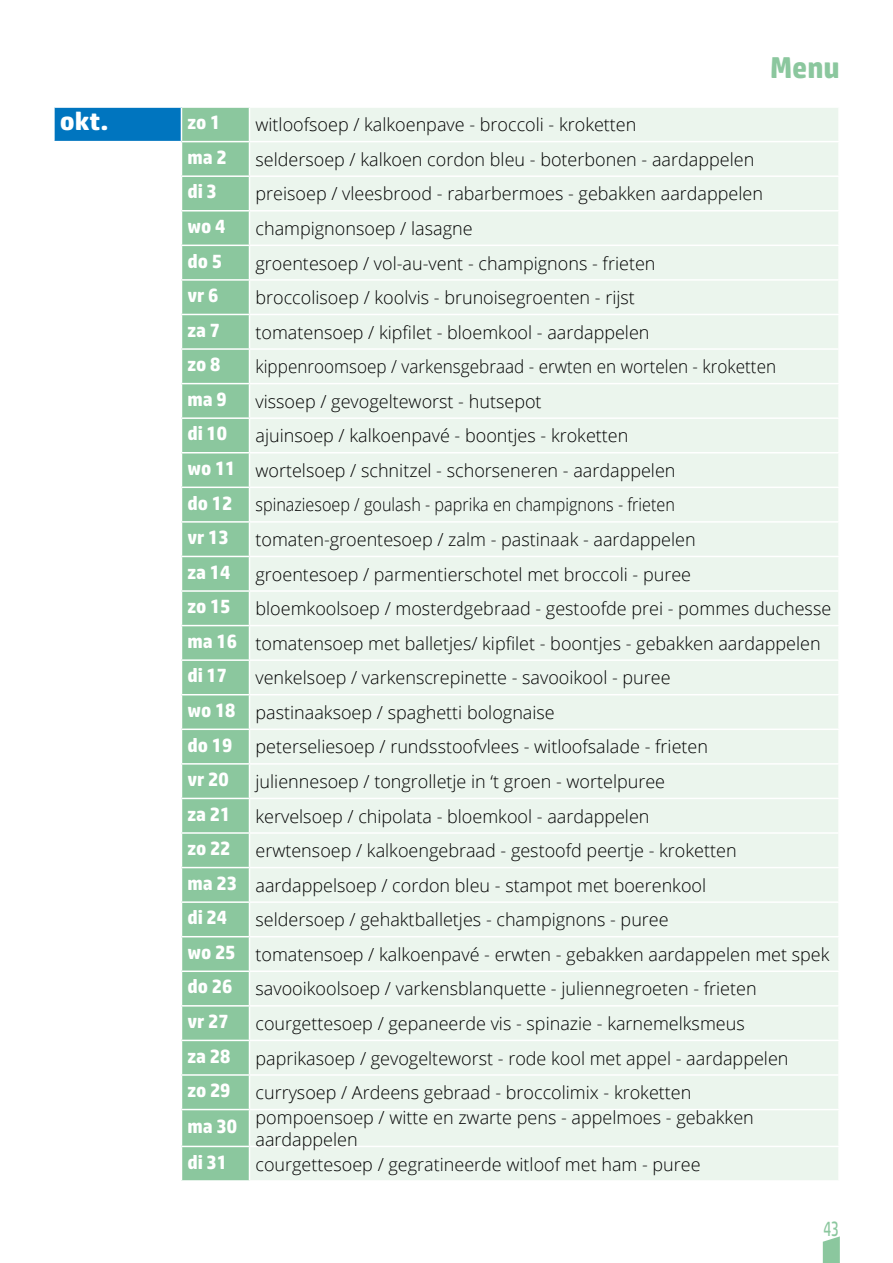
<style>
.page{position:relative;width:893px;height:1263px;background:#fff}
.page>*{position:absolute;margin:0;border:0;box-sizing:border-box;transform-origin:0 0}
.t1{font:700 30px "HP Simplified";color:#8bc79e}
.t2{font:700 25.5px "HP Simplified";color:#fff;scale:1.1 1}
.t3{font:21px "HP Simplified";color:#8bc79e;scale:.7 1}
.t4{font:700 19.5px "HP Simplified";color:#fff}
.t5{font:300 18px/34.5px "Open Sans";color:#000}
.t6{font:300 18px "Open Sans";color:#000;scale:.95 1}
.s1{font-family:"HP Simplified";font-weight:700;font-size:19.5px;color:#fff}
</style>
<div class="page">
<div style="left:54px;top:107px;width:127px;height:35px;background:#0075bf"></div>
<div style="left:182px;top:108px;width:67px;height:1072px;background:#8bc79e"></div>
<div style="left:250px;top:108px;width:588px;height:1072px;background:#ebf5ed"></div>
<hr style="left:53px;top:106px;width:128px;height:2px;background:#fff">
<hr style="left:53px;top:108px;width:2px;height:33px;background:#fff">
<hr style="left:53px;top:141px;width:128px;height:1px;background:#fff">
<hr style="left:181px;top:141px;width:68px;height:1px;background:#fff">
<hr style="left:249px;top:141px;width:591px;height:1px;background:#fff">
<hr style="left:181px;top:175px;width:68px;height:2px;background:#fff">
<hr style="left:249px;top:175px;width:591px;height:2px;background:#fff">
<hr style="left:181px;top:210px;width:68px;height:1px;background:#fff">
<hr style="left:249px;top:210px;width:591px;height:1px;background:#fff">
<hr style="left:181px;top:245px;width:68px;height:1px;background:#fff">
<hr style="left:249px;top:245px;width:591px;height:1px;background:#fff">
<hr style="left:181px;top:279px;width:68px;height:2px;background:#fff">
<hr style="left:249px;top:279px;width:591px;height:2px;background:#fff">
<hr style="left:181px;top:314px;width:68px;height:1px;background:#fff">
<hr style="left:249px;top:314px;width:591px;height:1px;background:#fff">
<hr style="left:181px;top:348px;width:68px;height:2px;background:#fff">
<hr style="left:249px;top:348px;width:591px;height:2px;background:#fff">
<hr style="left:181px;top:383px;width:68px;height:1px;background:#fff">
<hr style="left:249px;top:383px;width:591px;height:1px;background:#fff">
<hr style="left:181px;top:417px;width:68px;height:2px;background:#fff">
<hr style="left:249px;top:417px;width:591px;height:2px;background:#fff">
<hr style="left:181px;top:452px;width:68px;height:1px;background:#fff">
<hr style="left:249px;top:452px;width:591px;height:1px;background:#fff">
<hr style="left:181px;top:487px;width:68px;height:1px;background:#fff">
<hr style="left:249px;top:487px;width:591px;height:1px;background:#fff">
<hr style="left:181px;top:521px;width:68px;height:2px;background:#fff">
<hr style="left:249px;top:521px;width:591px;height:2px;background:#fff">
<hr style="left:181px;top:556px;width:68px;height:1px;background:#fff">
<hr style="left:249px;top:556px;width:591px;height:1px;background:#fff">
<hr style="left:181px;top:590px;width:68px;height:2px;background:#fff">
<hr style="left:181px;top:625px;width:68px;height:1px;background:#fff">
<hr style="left:181px;top:659px;width:68px;height:2px;background:#fff">
<hr style="left:181px;top:694px;width:68px;height:1px;background:#fff">
<hr style="left:181px;top:728px;width:68px;height:2px;background:#fff">
<hr style="left:181px;top:763px;width:68px;height:2px;background:#fff">
<hr style="left:181px;top:798px;width:68px;height:1px;background:#fff">
<hr style="left:181px;top:832px;width:68px;height:2px;background:#fff">
<hr style="left:181px;top:867px;width:68px;height:1px;background:#fff">
<hr style="left:181px;top:901px;width:68px;height:2px;background:#fff">
<hr style="left:181px;top:936px;width:68px;height:1px;background:#fff">
<hr style="left:181px;top:970px;width:68px;height:2px;background:#fff">
<hr style="left:181px;top:1005px;width:68px;height:1px;background:#fff">
<hr style="left:181px;top:1040px;width:68px;height:1px;background:#fff">
<hr style="left:181px;top:1074px;width:68px;height:2px;background:#fff">
<hr style="left:181px;top:1109px;width:68px;height:1px;background:#fff">
<hr style="left:181px;top:1146px;width:68px;height:1px;background:#fff">
<hr style="left:249px;top:590px;width:591px;height:2px;background:#fff">
<hr style="left:249px;top:625px;width:591px;height:1px;background:#fff">
<hr style="left:249px;top:659px;width:591px;height:2px;background:#fff">
<hr style="left:249px;top:694px;width:591px;height:1px;background:#fff">
<hr style="left:249px;top:728px;width:591px;height:2px;background:#fff">
<hr style="left:249px;top:763px;width:591px;height:2px;background:#fff">
<hr style="left:249px;top:798px;width:591px;height:1px;background:#fff">
<hr style="left:249px;top:832px;width:591px;height:2px;background:#fff">
<hr style="left:249px;top:867px;width:591px;height:1px;background:#fff">
<hr style="left:249px;top:901px;width:591px;height:2px;background:#fff">
<hr style="left:249px;top:936px;width:591px;height:1px;background:#fff">
<hr style="left:249px;top:970px;width:591px;height:2px;background:#fff">
<hr style="left:249px;top:1005px;width:591px;height:1px;background:#fff">
<hr style="left:249px;top:1040px;width:591px;height:1px;background:#fff">
<hr style="left:249px;top:1074px;width:591px;height:2px;background:#fff">
<hr style="left:249px;top:1109px;width:591px;height:1px;background:#fff">
<hr style="left:249px;top:1146px;width:591px;height:1px;background:#fff">
<svg style="left:823px;top:1236px;width:17px;height:27px"></svg>
<h1 class="t1" style="left:770px;top:50px;width:71px">Menu</h1>
<h2 class="t2" style="left:60px;top:106px;width:46px">okt.</h2>
<p class="t4" style="left:187px;top:111px;width:34px">zo 1</p>
<p class="t5" style="left:255px;top:107px;width:382px">witloofsoep / kalkoenpave - broccoli - kroketten</p>
<p class="t4" style="left:187px;top:146px;width:41px">ma 2</p>
<p class="t5" style="left:255px;top:142px;width:500px">seldersoep / kalkoen cordon bleu - boterbonen - aardappelen</p>
<p class="t4" style="left:187px;top:180px;width:31px">di 3</p>
<p class="t5" style="left:255px;top:176px;width:509px">preisoep / vleesbrood - rabarbermoes - gebakken aardappelen</p>
<p class="t4" style="left:187px;top:215px;width:39px">wo 4</p>
<p class="t5" style="left:255px;top:211px;width:219px">champignonsoep / lasagne</p>
<p class="t4" style="left:187px;top:249px;width:36px">do 5</p>
<p class="t5" style="left:255px;top:245px;width:401px">groentesoep / vol-au-vent - champignons - frieten</p>
<p class="t4" style="left:187px;top:284px;width:33px">vr 6</p>
<p class="t5" style="left:255px;top:280px;width:381px">broccolisoep / koolvis - brunoisegroenten - rijst</p>
<p class="t4" style="left:187px;top:318px;width:34px">za 7</p>
<p class="t5" style="left:255px;top:314px;width:396px">tomatensoep / kipfilet - bloemkool - aardappelen</p>
<p class="t4" style="left:187px;top:353px;width:34px">zo 8</p>
<p class="t6" style="left:255px;top:354px;width:549px">kippenroomsoep / varkensgebraad - erwten en wortelen - kroketten</p>
<p class="t4" style="left:187px;top:388px;width:41px">ma 9</p>
<p class="t5" style="left:255px;top:383px;width:288px">vissoep / gevogelteworst - hutsepot</p>
<p class="t4" style="left:187px;top:422px;width:41px">di 10</p>
<p class="t5" style="left:187px;top:418px;width:490px;text-indent:68px">ajuinsoep / kalkoenpavé - boontjes - kroketten<br><span class="s1">wo 11</span> wortelsoep / schnitzel - schorseneren - aardappelen <span class="s1">do 12</span> spinaziesoep / goulash - paprika en champignons - frieten</p>
<p class="t4" style="left:187px;top:526px;width:43px">vr 13</p>
<p class="t5" style="left:255px;top:522px;width:442px">tomaten-groentesoep / zalm - pastinaak - aardappelen</p>
<p class="t4" style="left:187px;top:560px;width:44px">za 14</p>
<p class="t5" style="left:255px;top:556px;width:437px">groentesoep / parmentierschotel met broccoli - puree</p>
<p class="t4" style="left:187px;top:595px;width:45px">zo 15</p>
<p class="t5" style="left:187px;top:591px;width:645px;text-indent:68px">bloemkoolsoep / mosterdgebraad - gestoofde prei - pommes duchesse <span class="s1">ma 16</span> tomatensoep met balletjes/ kipfilet - boontjes - gebakken aardappelen</p>
<p class="t4" style="left:187px;top:664px;width:41px">di 17</p>
<p class="t5" style="left:187px;top:660px;width:522px;text-indent:68px">venkelsoep / varkenscrepinette - savooikool - puree<br><span class="s1">wo 18</span> pastinaaksoep / spaghetti bolognaise<br><span class="s1">do 19</span> peterseliesoep / rundsstoofvlees - witloofsalade - frieten</p>
<p class="t4" style="left:187px;top:768px;width:43px">vr 20</p>
<p class="t5" style="left:255px;top:764px;width:411px">juliennesoep / tongrolletje in ‘t groen - wortelpuree</p>
<p class="t4" style="left:187px;top:802px;width:44px">za 21</p>
<p class="t5" style="left:255px;top:798px;width:396px">kervelsoep / chipolata - bloemkool - aardappelen</p>
<p class="t4" style="left:187px;top:837px;width:45px">zo 22</p>
<p class="t5" style="left:187px;top:833px;width:551px;text-indent:68px">erwtensoep / kalkoengebraad - gestoofd peertje - kroketten <span class="s1">ma 23</span> aardappelsoep / cordon bleu - stampot met boerenkool</p>
<p class="t4" style="left:187px;top:906px;width:41px">di 24</p>
<p class="t5" style="left:187px;top:902px;width:644px;text-indent:68px">seldersoep / gehaktballetjes - champignons - puree<br><span class="s1">wo 25</span> tomatensoep / kalkoenpavé - erwten - gebakken aardappelen met spek <span class="s1">do 26</span> savooikoolsoep / varkensblanquette - juliennegroeten - frieten</p>
<p class="t4" style="left:187px;top:1010px;width:43px">vr 27</p>
<p class="t5" style="left:255px;top:1006px;width:491px">courgettesoep / gepaneerde vis - spinazie - karnemelksmeus</p>
<p class="t4" style="left:187px;top:1044px;width:44px">za 28</p>
<p class="t5" style="left:255px;top:1040px;width:534px">paprikasoep / gevogelteworst - rode kool met appel - aardappelen</p>
<p class="t4" style="left:187px;top:1079px;width:45px">zo 29</p>
<p class="t5" style="left:255px;top:1075px;width:437px">currysoep / Ardeens gebraad - broccolimix - kroketten</p>
<p class="t4" style="left:187px;top:1115px;width:51px">ma 30</p>
<p class="t5" style="left:255px;top:1106px;width:500px;line-height:21.6px">pompoensoep / witte en zwarte pens - appelmoes - gebakken aardappelen</p>
<p class="t4" style="left:187px;top:1150px;width:41px">di 31</p>
<p class="t5" style="left:255px;top:1146px;width:447px">courgettesoep / gegratineerde witloof met ham - puree</p>
<p class="t3" style="left:823px;top:1217px;width:24px">43</p>
</div>
